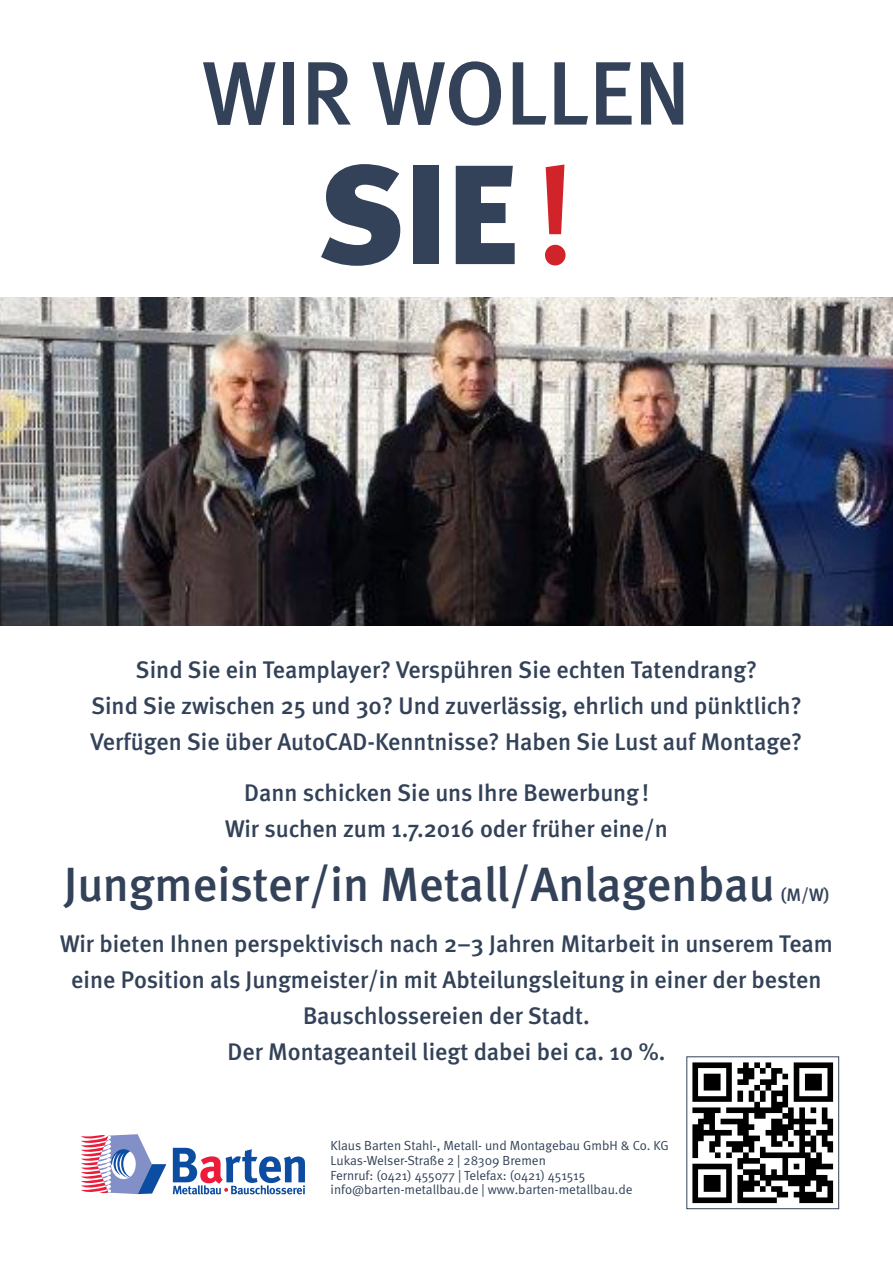
<style>
.page{position:relative;width:893px;height:1263px;background:#fff}
.page>*{position:absolute;margin:0;border:0;box-sizing:border-box;transform-origin:0 0}
.t1{font:141px "Meta Black LF";color:#334258}
.t2{font:500 90px "Meta";color:#334258}
.t3{font:500 48px "Meta";color:#334258}
.t4{font:500 24px/36px "Meta";color:#334258;text-align:center}
.t5{font:500 18px "Meta";color:#334258}
.t6{font:13.2px/14.9px "Meta Normal";color:#334258}
.s1{font-family:"Meta";font-weight:500;color:#d1232a}
</style>
<div class="page">
<svg style="left:81px;top:1134px;width:85px;height:60px"></svg>
<svg style="left:173px;top:1148px;width:132px;height:46px"></svg>
<img style="left:0;top:297px;width:893px;height:329px">
<svg style="left:692px;top:1062px;width:141px;height:141px"></svg>
<div style="left:686px;top:1056px;width:153px;height:153px;border:1px solid #334258"></div>
<h2 class="t2" style="left:203px;top:41px;width:489px">Wir wollen</h2>
<h1 class="t1" style="left:318px;top:130px;width:259px">Sie <span class="s1">!</span></h1>
<p class="t4" style="left:91px;top:651px;width:713px">Sind Sie ein Teamplayer? Verspühren Sie echten Tatendrang?<br>Sind Sie zwischen 25 und 30? Und zuverlässig, ehrlich und pünktlich?<br>Verfügen Sie über AutoCAD-Kenntnisse? Haben Sie Lust auf Montage?</p>
<p class="t4" style="left:225px;top:774px;width:444px">Dann schicken Sie uns I hre Bewerbung!<br>Wir suchen zum 1.7.2016 oder früher eine/n</p>
<h3 class="t3" style="left:64px;top:857px;width:713px">Jungmeister/in Metall/Anlagenbau</h3>
<p class="t5" style="left:781px;top:885px;width:50px">(m/W)</p>
<p class="t4" style="left:60px;top:926px;width:774px">Wir bieten I hnen perspektivisch nach 2–3 Jahren Mitarbeit in unserem Team eine Position als Jungmeister/in mit Abteilungsleitung in einer der besten Bauschlossereien der Stadt.<br>Der Montageanteil liegt dabei bei ca. 10 %.</p>
<p class="t6" style="left:331px;top:1138px;width:340px">Klaus Barten Stahl-, Metall- und Montagebau GmbH &amp; Co. KG Lukas-Welser-Straße 2 | 28309 Bremen<br>Fernruf: (0421) 455077 | Telefax: (0421) 451515 info@barten-metallbau.de | www.barten-metallbau.de</p>
</div>
